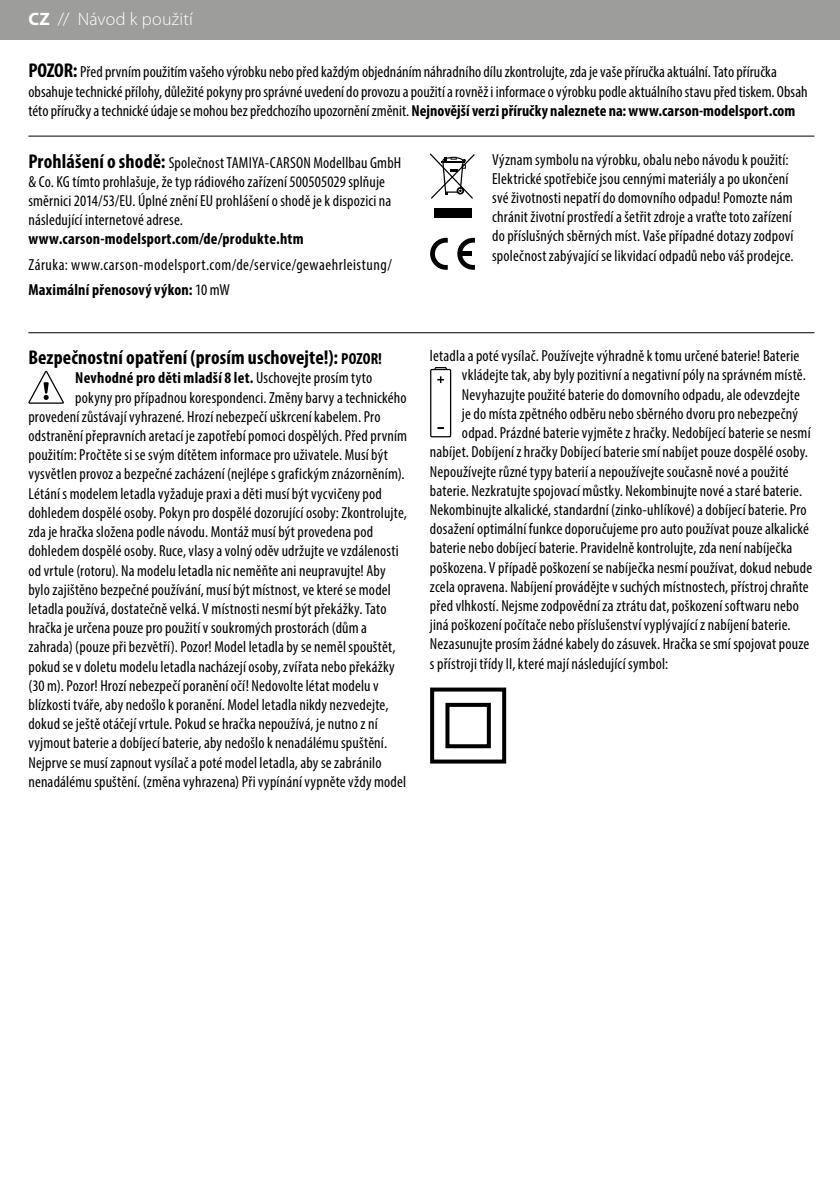
<style>
.page{position:relative;width:840px;height:1191px;background:#fff}
.page>*{position:absolute;margin:0;border:0;box-sizing:border-box;transform-origin:0 0}
.t1{font:700 condensed 20px "Myriad Pro";letter-spacing:.005em;color:#000}
.t2{font:300 18px "Myriad Pro";letter-spacing:.015em;color:#fff}
.t3{font:condensed 16px/19.2px "Myriad Pro";letter-spacing:.01em;color:#000}
.t4{font:condensed 16px/25.2px "Myriad Pro";letter-spacing:.03em;color:#000}
.t5{font:700 condensed 16px "Myriad Pro";letter-spacing:.015em;color:#000}
.s1{font-weight:700}
.s2{font-weight:700;font-size:20px}
.s3{font-size:16px}
.s4{font-weight:400}
</style>
<div class="page">
<div style="left:0;top:0;width:839px;height:40px;background:#9d9d9c"></div>
<hr style="left:28px;top:136px;width:786px;height:1px;background:#000">
<hr style="left:28px;top:332px;width:786px;height:1px;background:#000">
<div style="left:433px;top:208px;width:38px;height:9px;background:#000"></div>
<svg style="left:429px;top:153px;width:45px;height:46px"></svg>
<svg style="left:430px;top:238px;width:17px;height:32px"></svg>
<svg style="left:457px;top:238px;width:17px;height:32px"></svg>
<div style="left:460px;top:251px;width:11px;height:5px;background:#000"></div>
<svg style="left:28px;top:371px;width:36px;height:33px"></svg>
<div style="left:430px;top:687px;width:76px;height:76px;border:4px solid #000"></div>
<div style="left:445px;top:703px;width:45px;height:45px;border:4px solid #000"></div>
<div style="left:434px;top:367px;width:12px;height:6px;border:1px solid #000"></div>
<div style="left:430px;top:369px;width:20px;height:68px;background:#fff"></div>
<div style="left:430px;top:369px;width:21px;height:68px;border:1px solid #000"></div>
<svg style="left:437px;top:377px;width:6px;height:6px"></svg>
<svg style="left:437px;top:427px;width:6px;height:2px"></svg>
<p class="t2" style="left:28px;top:8px;width:166px"><span class="s1">CZ</span> // Návod k použití</p>
<p class="t3" style="left:28px;top:62px;width:780px"><span class="s2">POZOR:</span> Před prvním použitím vašeho výrobku nebo před každým objednáním náhradního dílu zkontrolujte, zda je vaše příručka aktuální. Tato příručka obsahuje technické přílohy, důležité pokyny pro správné uvedení do provozu a použití a rovněž i informace o výrobku podle aktuálního stavu před tiskem. Obsah této příručky a technické údaje se mohou bez předchozího upozornění změnit. <span class="s1">Nejnovější verzi příručky naleznete na: www.carson-modelsport.com</span></p>
<p class="t3" style="left:28px;top:152px;width:374px"><span class="s2">Prohlášení o shodě:</span> Společnost TAMIYA-CARSON Modellbau GmbH &amp; Co. KG tímto prohlašuje, že typ rádiového zařízení 500505029 splňuje směrnici 2014/53/EU. Úplné znění EU prohlášení o shodě je k dispozici na následující internetové adrese.</p>
<p class="t5" style="left:28px;top:229px;width:277px">www.carson-modelsport.com/de/produkte.htm</p>
<p class="t4" style="left:28px;top:251px;width:365px">Záruka: www.carson-modelsport.com/de/service/gewaehrleistung/<br><span class="s1">Maximální přenosový výkon:</span> 10 mW</p>
<p class="t3" style="left:492px;top:149px;width:303px">Význam symbolu na výrobku, obalu nebo návodu k použití:<br>Elektrické spotřebiče jsou cennými materiály a po ukončení své životnosti nepatří do domovního odpadu! Pomozte nám chránit životní prostředí a šetřit zdroje a vraťte toto zařízení do příslušných sběrných míst. Vaše případné dotazy zodpoví společnost zabývající se likvidací odpadů nebo váš prodejce.</p>
<p class="t1" style="left:28px;top:345px;width:355px">Bezpečnostní opatření (prosím uschovejte!): <span class="s3">POZOR!</span></p>
<p class="t5" style="left:75px;top:368px;width:298px">Nevhodné pro děti mladší 8 let. <span class="s4">Uschovejte prosím tyto</span></p>
<p class="t3" style="left:75px;top:387px;width:333px">pokyny pro případnou korespondenci. Změny barvy a technického</p>
<p class="t3" style="left:28px;top:407px;width:353px">provedení zůstávají vyhrazené. Hrozí nebezpečí uškrcení kabelem. Pro</p>
<p class="t3" style="left:28px;top:426px;width:380px">odstranění přepravních aretací je zapotřebí pomoci dospělých. Před prvním</p>
<p class="t3" style="left:28px;top:445px;width:361px">použitím: Pročtěte si se svým dítětem informace pro uživatele. Musí být</p>
<p class="t3" style="left:28px;top:464px;width:377px">vysvětlen provoz a bezpečné zacházení (nejlépe s grafickým znázorněním).</p>
<p class="t3" style="left:28px;top:483px;width:355px">Létání s modelem letadla vyžaduje praxi a děti musí být vycvičeny pod</p>
<p class="t3" style="left:28px;top:503px;width:380px">dohledem dospělé osoby. Pokyn pro dospělé dozorující osoby: Zkontrolujte,</p>
<p class="t3" style="left:28px;top:522px;width:346px">zda je hračka složena podle návodu. Montáž musí být provedena pod</p>
<p class="t3" style="left:28px;top:541px;width:371px">dohledem dospělé osoby. Ruce, vlasy a volný oděv udržujte ve vzdálenosti</p>
<p class="t3" style="left:28px;top:560px;width:358px">od vrtule (rotoru). Na modelu letadla nic neměňte ani neupravujte! Aby</p>
<p class="t3" style="left:28px;top:579px;width:364px">bylo zajištěno bezpečné používání, musí být místnost, ve které se model</p>
<p class="t3" style="left:28px;top:599px;width:359px">letadla používá, dostatečně velká. V místnosti nesmí být překážky. Tato</p>
<p class="t3" style="left:28px;top:618px;width:340px">hračka je určena pouze pro použití v soukromých prostorách (dům a</p>
<p class="t3" style="left:28px;top:637px;width:368px">zahrada) (pouze při bezvětří). Pozor! Model letadla by se neměl spouštět,</p>
<p class="t3" style="left:28px;top:656px;width:367px">pokud se v doletu modelu letadla nacházejí osoby, zvířata nebo překážky</p>
<p class="t3" style="left:28px;top:675px;width:351px">(30 m). Pozor! Hrozí nebezpečí poranění očí! Nedovolte létat modelu v</p>
<p class="t3" style="left:28px;top:695px;width:361px">blízkosti tváře, aby nedošlo k poranění. Model letadla nikdy nezvedejte,</p>
<p class="t3" style="left:28px;top:714px;width:350px">dokud se ještě otáčejí vrtule. Pokud se hračka nepoužívá, je nutno z ní</p>
<p class="t3" style="left:28px;top:733px;width:360px">vyjmout baterie a dobíjecí baterie, aby nedošlo k nenadálému spuštění.</p>
<p class="t3" style="left:28px;top:752px;width:354px">Nejprve se musí zapnout vysílač a poté model letadla, aby se zabránilo</p>
<p class="t3" style="left:28px;top:771px;width:379px">nenadálému spuštění. (změna vyhrazena) Při vypínání vypněte vždy model</p>
<p class="t3" style="left:429px;top:346px;width:370px">letadla a poté vysílač. Používejte výhradně k tomu určené baterie! Baterie</p>
<p class="t3" style="left:461px;top:365px;width:345px">vkládejte tak, aby byly pozitivní a negativní póly na správném místě.</p>
<p class="t3" style="left:461px;top:384px;width:339px">Nevyhazujte použité baterie do domovního odpadu, ale odevzdejte</p>
<p class="t3" style="left:461px;top:404px;width:337px">je do místa zpětného odběru nebo sběrného dvoru pro nebezpečný</p>
<p class="t3" style="left:461px;top:423px;width:350px">odpad. Prázdné baterie vyjměte z hračky. Nedobíjecí baterie se nesmí</p>
<p class="t3" style="left:429px;top:442px;width:379px">nabíjet. Dobíjení z hračky Dobíjecí baterie smí nabíjet pouze dospělé osoby.</p>
<p class="t3" style="left:429px;top:461px;width:360px">Nepoužívejte různé typy baterií a nepoužívejte současně nové a použité</p>
<p class="t3" style="left:429px;top:480px;width:373px">baterie. Nezkratujte spojovací můstky. Nekombinujte nové a staré baterie.</p>
<p class="t3" style="left:429px;top:500px;width:378px">Nekombinujte alkalické, standardní (zinko-uhlíkové) a dobíjecí baterie. Pro</p>
<p class="t3" style="left:429px;top:519px;width:380px">dosažení optimální funkce doporučujeme pro auto používat pouze alkalické</p>
<p class="t3" style="left:429px;top:538px;width:364px">baterie nebo dobíjecí baterie. Pravidelně kontrolujte, zda není nabíječka</p>
<p class="t3" style="left:429px;top:557px;width:383px">poškozena. V případě poškození se nabíječka nesmí používat, dokud nebude</p>
<p class="t3" style="left:429px;top:576px;width:380px">zcela opravena. Nabíjení provádějte v suchých místnostech, přístroj chraňte</p>
<p class="t3" style="left:429px;top:596px;width:370px">před vlhkostí. Nejsme zodpovědní za ztrátu dat, poškození softwaru nebo</p>
<p class="t3" style="left:429px;top:615px;width:362px">jiná poškození počítače nebo příslušenství vyplývající z nabíjení baterie.</p>
<p class="t3" style="left:429px;top:634px;width:381px">Nezasunujte prosím žádné kabely do zásuvek. Hračka se smí spojovat pouze</p>
<p class="t3" style="left:429px;top:653px;width:239px">s přístroji třídy II, které mají následující symbol:</p>
</div>
